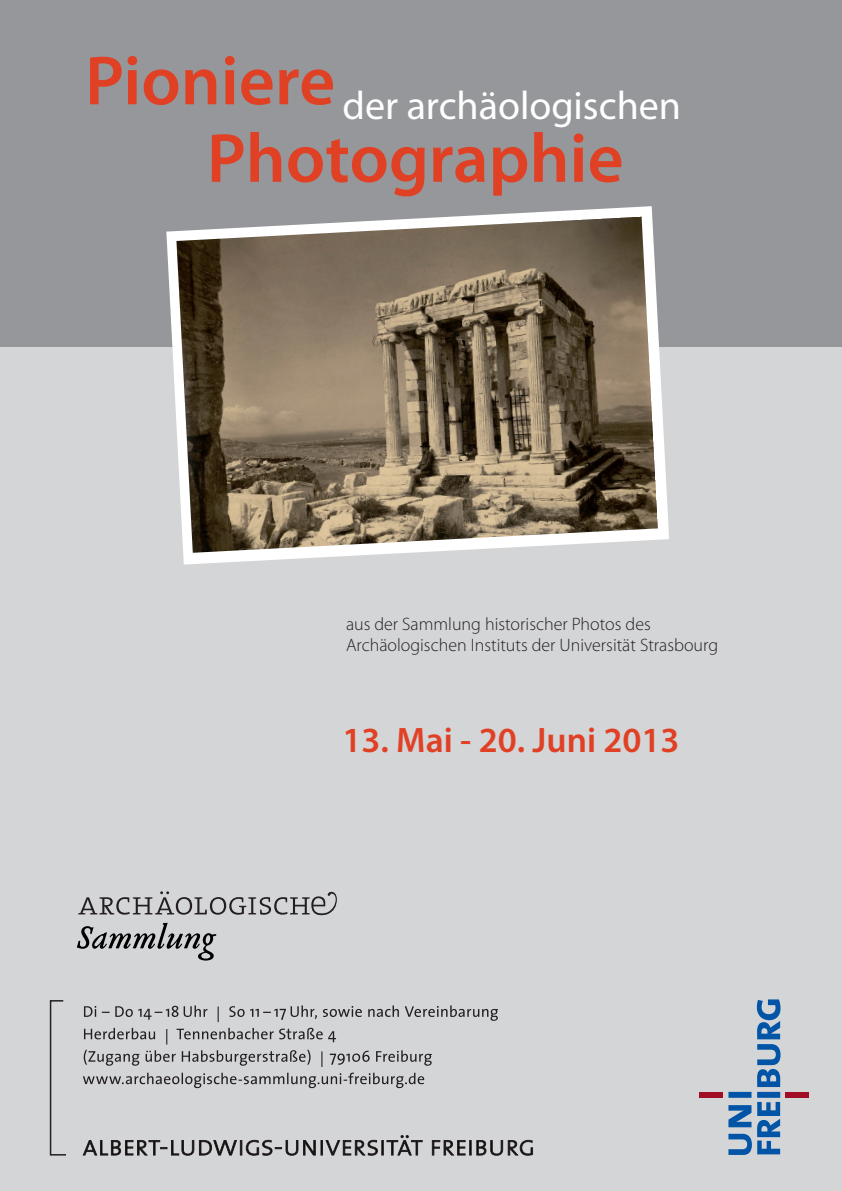
<style>
.page{position:relative;width:842px;height:1191px;background:#fff}
.page>*{position:absolute;margin:0;border:0;box-sizing:border-box;transform-origin:0 0}
.t1{font:600 70px/77.5px "Myriad Pro";color:#e04125}
.t2{font:40px "Myriad Pro";color:#fff}
.t3{font:600 35.5px "Myriad Pro";color:#e04125}
.t4{font:300 18px/21.6px "Myriad Pro";color:#231f20}
</style>
<div class="page">
<div style="left:0;top:347px;width:842px;height:844px;background:#d4d5d7"></div>
<div style="left:0;top:0;width:842px;height:347px;background:#95979a"></div>
<svg style="left:49px;top:1000px;width:17px;height:156px"></svg>
<svg style="left:83px;top:1005px;width:415px;height:83px"></svg>
<svg style="left:82px;top:1135px;width:451px;height:21px"></svg>
<svg style="left:78px;top:891px;width:259px;height:24px"></svg>
<svg style="left:77px;top:922px;width:139px;height:38px"></svg>
<svg style="left:166px;top:206px;width:503px;height:358px"></svg>
<img style="left:176px;top:217px;width:482px;height:336px">
<svg style="left:728px;top:999px;width:52px;height:156px"></svg>
<div style="left:786px;top:1091px;width:23px;height:6px;background:#a20d26"></div>
<div style="left:700px;top:1091px;width:23px;height:6px;background:#a20d26"></div>
<h1 class="t1" style="left:207px;top:40px;width:418px;text-indent:-122px">Pioniere<br>Photographie</h1>
<h2 class="t2" style="left:342px;top:81px;width:340px">der archäologischen</h2>
<p class="t4" style="left:346px;top:612px;width:374px">aus der Sammlung historischer Photos des<br>Archäologischen Instituts der Universität Strasbourg</p>
<h3 class="t3" style="left:342px;top:718px;width:339px">13. Mai - 20. Juni 2013</h3>
</div>
